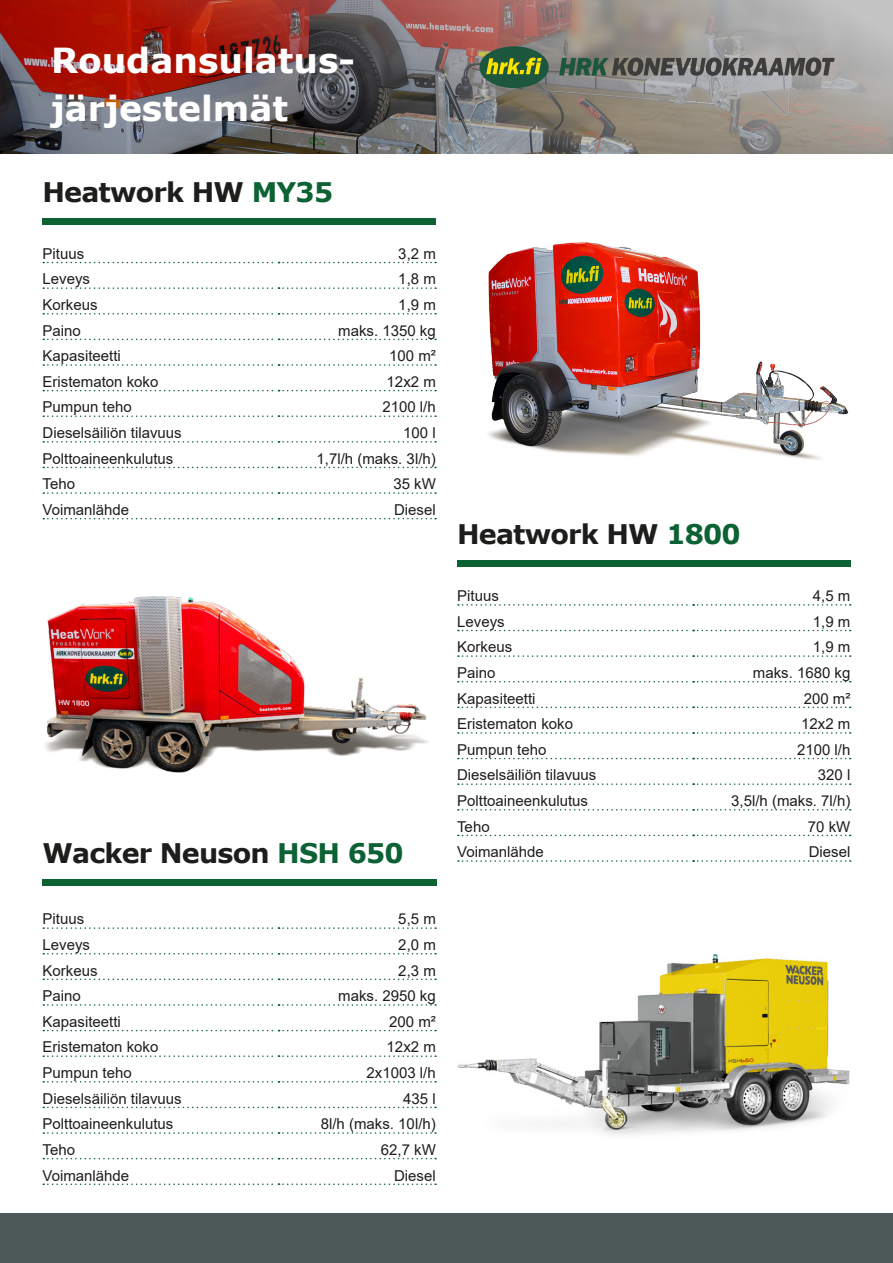
<style>
.page{position:relative;width:893px;height:1263px;background:#fff}
.page>*{position:absolute;margin:0;border:0;box-sizing:border-box;transform-origin:0 0}
.HRK_TuoteHead{font:700 34.5px "Verdana";color:#fff}
.t1{font:700 27px "Verdana";letter-spacing:-.03em;color:#1d1d1b}
.HRK_Table_Data_5mm{font:15px "Arial";color:#1d1d1b}
.s1{color:#0d6234}
</style>
<div class="page">
<svg style="left:43px;top:287px;width:393px;height:2px"></svg>
<svg style="left:43px;top:313px;width:393px;height:1px"></svg>
<svg style="left:43px;top:339px;width:393px;height:1px"></svg>
<svg style="left:43px;top:364px;width:393px;height:2px"></svg>
<svg style="left:43px;top:390px;width:393px;height:1px"></svg>
<svg style="left:43px;top:415px;width:393px;height:2px"></svg>
<svg style="left:43px;top:441px;width:393px;height:2px"></svg>
<svg style="left:43px;top:467px;width:393px;height:1px"></svg>
<svg style="left:43px;top:492px;width:393px;height:2px"></svg>
<svg style="left:43px;top:518px;width:393px;height:1px"></svg>
<svg style="left:43px;top:262px;width:393px;height:1px"></svg>
<div style="left:43px;top:218px;width:393px;height:7px;background:#0d6234"></div>
<img style="left:0;top:0;width:893px;height:153px">
<svg style="left:559px;top:57px;width:276px;height:19px;background:#636863"></svg>
<div style="left:479px;top:46px;width:70px;height:42px;background:#1c573d;border-radius:50%"></div>
<svg style="left:486px;top:58px;width:56px;height:16px"></svg>
<div style="left:457px;top:560px;width:393px;height:6px;background:#0d6234"></div>
<div style="left:43px;top:880px;width:394px;height:6px;background:#0d6234"></div>
<div style="left:0;top:1213px;width:893px;height:50px;background:#4e595a"></div>
<svg style="left:458px;top:630px;width:393px;height:1px"></svg>
<svg style="left:458px;top:655px;width:393px;height:2px"></svg>
<svg style="left:458px;top:681px;width:393px;height:1px"></svg>
<svg style="left:458px;top:707px;width:393px;height:1px"></svg>
<svg style="left:458px;top:732px;width:393px;height:2px"></svg>
<svg style="left:458px;top:758px;width:393px;height:1px"></svg>
<svg style="left:458px;top:783px;width:393px;height:2px"></svg>
<svg style="left:458px;top:809px;width:393px;height:1px"></svg>
<svg style="left:458px;top:835px;width:393px;height:1px"></svg>
<svg style="left:458px;top:860px;width:393px;height:2px"></svg>
<svg style="left:458px;top:604px;width:393px;height:2px"></svg>
<svg style="left:43px;top:953px;width:393px;height:1px"></svg>
<svg style="left:43px;top:978px;width:393px;height:2px"></svg>
<svg style="left:43px;top:1004px;width:393px;height:2px"></svg>
<svg style="left:43px;top:1030px;width:393px;height:1px"></svg>
<svg style="left:43px;top:1055px;width:393px;height:2px"></svg>
<svg style="left:43px;top:1081px;width:393px;height:1px"></svg>
<svg style="left:43px;top:1107px;width:393px;height:1px"></svg>
<svg style="left:43px;top:1132px;width:393px;height:2px"></svg>
<svg style="left:43px;top:1158px;width:393px;height:1px"></svg>
<svg style="left:43px;top:1183px;width:393px;height:2px"></svg>
<svg style="left:43px;top:927px;width:393px;height:2px"></svg>
<img style="left:488px;top:242px;width:361px;height:218px">
<img style="left:457px;top:954px;width:393px;height:181px">
<img style="left:45px;top:596px;width:383px;height:177px">
<p class="HRK_TuoteHead" style="left:51px;top:36px;width:306px">Roudansulatus-</p>
<p class="HRK_TuoteHead" style="left:51px;top:84px;width:239px">järjestelmät</p>
<p class="t1" style="left:43px;top:173px;width:292px">Heatwork HW <span class="s1">MY35</span></p>
<p class="HRK_Table_Data_5mm" style="left:43px;top:243px;width:43px">Pituus</p>
<p class="HRK_Table_Data_5mm" style="left:398px;top:243px;width:39px">3,2 m</p>
<p class="HRK_Table_Data_5mm" style="left:43px;top:269px;width:49px">Leveys</p>
<p class="HRK_Table_Data_5mm" style="left:398px;top:269px;width:39px">1,8 m</p>
<p class="HRK_Table_Data_5mm" style="left:43px;top:294px;width:57px">Korkeus</p>
<p class="HRK_Table_Data_5mm" style="left:398px;top:294px;width:39px">1,9 m</p>
<p class="HRK_Table_Data_5mm" style="left:43px;top:320px;width:40px">Paino</p>
<p class="HRK_Table_Data_5mm" style="left:338px;top:320px;width:99px">maks. 1350 kg</p>
<p class="HRK_Table_Data_5mm" style="left:43px;top:346px;width:80px">Kapasiteetti</p>
<p class="HRK_Table_Data_5mm" style="left:389px;top:346px;width:48px">100 m²</p>
<p class="HRK_Table_Data_5mm" style="left:43px;top:371px;width:117px">Eristematon koko</p>
<p class="HRK_Table_Data_5mm" style="left:387px;top:371px;width:51px">12x2 m</p>
<p class="HRK_Table_Data_5mm" style="left:43px;top:397px;width:91px">Pumpun teho</p>
<p class="HRK_Table_Data_5mm" style="left:382px;top:397px;width:55px">2100 l/h</p>
<p class="HRK_Table_Data_5mm" style="left:43px;top:422px;width:141px">Dieselsäiliön tilavuus</p>
<p class="HRK_Table_Data_5mm" style="left:403px;top:422px;width:34px">100 l</p>
<p class="HRK_Table_Data_5mm" style="left:43px;top:448px;width:132px">Polttoaineenkulutus</p>
<p class="HRK_Table_Data_5mm" style="left:317px;top:448px;width:121px">1,7l/h (maks. 3l/h)</p>
<p class="HRK_Table_Data_5mm" style="left:43px;top:474px;width:34px">Teho</p>
<p class="HRK_Table_Data_5mm" style="left:393px;top:474px;width:44px">35 kW</p>
<p class="HRK_Table_Data_5mm" style="left:43px;top:499px;width:88px">Voimanlähde</p>
<p class="HRK_Table_Data_5mm" style="left:394px;top:499px;width:43px">Diesel</p>
<p class="t1" style="left:43px;top:834px;width:363px">Wacker Neuson <span class="s1">HSH 650</span></p>
<p class="HRK_Table_Data_5mm" style="left:43px;top:909px;width:43px">Pituus</p>
<p class="HRK_Table_Data_5mm" style="left:398px;top:909px;width:39px">5,5 m</p>
<p class="HRK_Table_Data_5mm" style="left:43px;top:934px;width:49px">Leveys</p>
<p class="HRK_Table_Data_5mm" style="left:398px;top:934px;width:39px">2,0 m</p>
<p class="HRK_Table_Data_5mm" style="left:43px;top:960px;width:57px">Korkeus</p>
<p class="HRK_Table_Data_5mm" style="left:398px;top:960px;width:39px">2,3 m</p>
<p class="HRK_Table_Data_5mm" style="left:43px;top:985px;width:40px">Paino</p>
<p class="HRK_Table_Data_5mm" style="left:338px;top:985px;width:99px">maks. 2950 kg</p>
<p class="HRK_Table_Data_5mm" style="left:43px;top:1011px;width:80px">Kapasiteetti</p>
<p class="HRK_Table_Data_5mm" style="left:389px;top:1011px;width:48px">200 m²</p>
<p class="HRK_Table_Data_5mm" style="left:43px;top:1037px;width:117px">Eristematon koko</p>
<p class="HRK_Table_Data_5mm" style="left:387px;top:1037px;width:51px">12x2 m</p>
<p class="HRK_Table_Data_5mm" style="left:43px;top:1062px;width:91px">Pumpun teho</p>
<p class="HRK_Table_Data_5mm" style="left:367px;top:1062px;width:71px">2x1003 l/h</p>
<p class="HRK_Table_Data_5mm" style="left:43px;top:1088px;width:141px">Dieselsäiliön tilavuus</p>
<p class="HRK_Table_Data_5mm" style="left:403px;top:1088px;width:34px">435 l</p>
<p class="HRK_Table_Data_5mm" style="left:43px;top:1114px;width:132px">Polttoaineenkulutus</p>
<p class="HRK_Table_Data_5mm" style="left:321px;top:1114px;width:117px">8l/h (maks. 10l/h)</p>
<p class="HRK_Table_Data_5mm" style="left:43px;top:1139px;width:34px">Teho</p>
<p class="HRK_Table_Data_5mm" style="left:381px;top:1139px;width:57px">62,7 kW</p>
<p class="HRK_Table_Data_5mm" style="left:43px;top:1165px;width:88px">Voimanlähde</p>
<p class="HRK_Table_Data_5mm" style="left:394px;top:1165px;width:43px">Diesel</p>
<p class="t1" style="left:457px;top:515px;width:285px">Heatwork HW <span class="s1">1800</span></p>
<p class="HRK_Table_Data_5mm" style="left:457px;top:585px;width:43px">Pituus</p>
<p class="HRK_Table_Data_5mm" style="left:813px;top:585px;width:39px">4,5 m</p>
<p class="HRK_Table_Data_5mm" style="left:457px;top:611px;width:49px">Leveys</p>
<p class="HRK_Table_Data_5mm" style="left:813px;top:611px;width:39px">1,9 m</p>
<p class="HRK_Table_Data_5mm" style="left:457px;top:637px;width:57px">Korkeus</p>
<p class="HRK_Table_Data_5mm" style="left:813px;top:637px;width:39px">1,9 m</p>
<p class="HRK_Table_Data_5mm" style="left:457px;top:662px;width:40px">Paino</p>
<p class="HRK_Table_Data_5mm" style="left:753px;top:662px;width:99px">maks. 1680 kg</p>
<p class="HRK_Table_Data_5mm" style="left:457px;top:688px;width:80px">Kapasiteetti</p>
<p class="HRK_Table_Data_5mm" style="left:804px;top:688px;width:48px">200 m²</p>
<p class="HRK_Table_Data_5mm" style="left:457px;top:714px;width:117px">Eristematon koko</p>
<p class="HRK_Table_Data_5mm" style="left:801px;top:714px;width:51px">12x2 m</p>
<p class="HRK_Table_Data_5mm" style="left:457px;top:739px;width:91px">Pumpun teho</p>
<p class="HRK_Table_Data_5mm" style="left:797px;top:739px;width:55px">2100 l/h</p>
<p class="HRK_Table_Data_5mm" style="left:457px;top:765px;width:141px">Dieselsäiliön tilavuus</p>
<p class="HRK_Table_Data_5mm" style="left:818px;top:765px;width:34px">320 l</p>
<p class="HRK_Table_Data_5mm" style="left:457px;top:790px;width:132px">Polttoaineenkulutus</p>
<p class="HRK_Table_Data_5mm" style="left:731px;top:790px;width:121px">3,5l/h (maks. 7l/h)</p>
<p class="HRK_Table_Data_5mm" style="left:457px;top:816px;width:34px">Teho</p>
<p class="HRK_Table_Data_5mm" style="left:808px;top:816px;width:44px">70 kW</p>
<p class="HRK_Table_Data_5mm" style="left:457px;top:842px;width:88px">Voimanlähde</p>
<p class="HRK_Table_Data_5mm" style="left:809px;top:842px;width:43px">Diesel</p>
</div>
